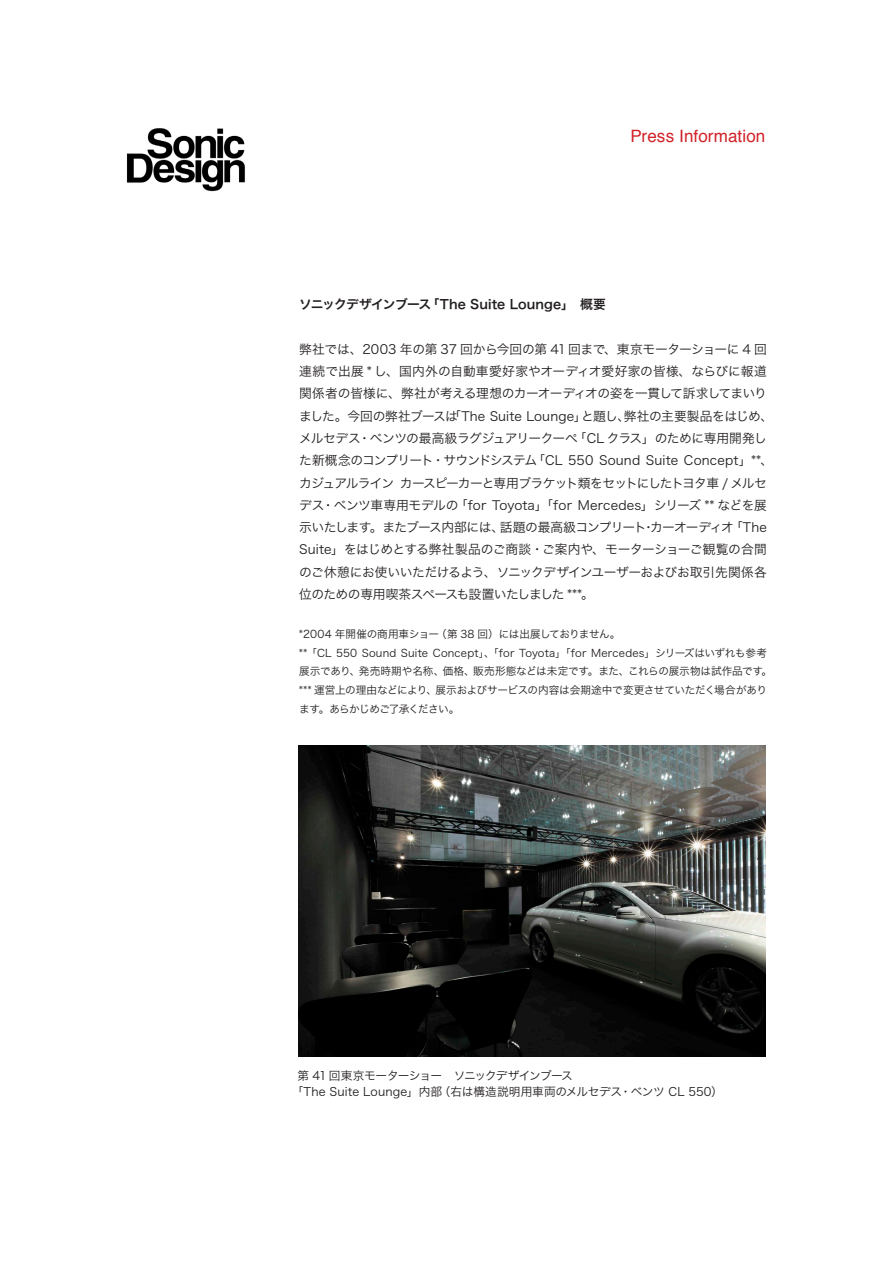
<style>
.page{position:relative;width:893px;height:1263px;background:#fff}
.page>*{position:absolute;margin:0;border:0;box-sizing:border-box;transform-origin:0 0}
.t1{font:16.95px "Helvetica";letter-spacing:.005em;color:#d1232a}
.t2{font:12.75px/22.4px "Hira Kaku Pro W3";letter-spacing:-.03em;color:#231f20}
.t3{font:12.75px "Hira Kaku Pro W6";letter-spacing:.005em;color:#231f20}
.t4{font:11.7px "Hira Kaku Pro N W3";letter-spacing:.005em;color:#231f20}
.t5{font:11.7px "Hira Kaku Pro N W3";letter-spacing:-.075em;color:#231f20}
.t6{font:10.65px/18.6px "Hira Kaku Pro W3";letter-spacing:-.01em;color:#231f20}
.t7{font:10.65px/18.6px "Hira Kaku Pro W3";letter-spacing:-.04em;color:#231f20}
</style>
<div class="page">
<img style="left:126px;top:128px;width:119px;height:64px">
<img style="left:299px;top:746px;width:466px;height:311px">
<p class="t1" style="left:630px;top:123px;width:137px">Press Information</p>
<p class="t3" style="left:299px;top:293px;width:308px">ソニックデザインブース「The Suite Lounge」　概要</p>
<p class="t2" style="left:299px;top:337px;width:476px">弊社では、2003 年の第 37 回から今回の第 41 回まで、東京モーターショーに 4 回連続で出展 * し、国内外の自動車愛好家やオーディオ愛好家の皆様、ならびに報道関係者の皆様に、弊社が考える理想のカーオーディオの姿を一貫して訴求してまいりました。今回の弊社ブースは「The Suite Lounge」と題し、弊社の主要製品をはじめ、メルセデス・ベンツの最高級ラグジュアリークーペ「CL クラス」のために専用開発した新概念のコンプリート・サウンドシステム「CL 550 Sound Suite Concept」**、カジュアルライン カースピーカーと専用ブラケット類をセットにしたトヨタ車 / メルセデス・ベンツ車専用モデルの「for Toyota」「for Mercedes」シリーズ ** などを展示いたします。またブース内部には、話題の最高級コンプリート・カーオーディオ「The Suite」をはじめとする弊社製品のご商談・ご案内や、モーターショーご観覧の合間のご休憩にお使いいただけるよう、ソニックデザインユーザーおよびお取引先関係各位のための専用喫茶スペースも設置いたしました ***。</p>
<p class="t6" style="left:299px;top:624px;width:323px">*2004 年開催の商用車ショー（第 38 回）には出展しておりません。</p>
<p class="t6" style="left:299px;top:643px;width:474px">** 「CL 550 Sound Suite Concept」、「for Toyota」「for Mercedes」シリーズはいずれも参考展示であり、発売時期や名称、価格、販売形態などは未定です。また、これらの展示物は試作品です。</p>
<p class="t7" style="left:299px;top:680px;width:469px">*** 運営上の理由などにより、展示およびサービスの内容は会期途中で変更させていただく場合があります。あらかじめご了承ください。</p>
<p class="t5" style="left:298px;top:1065px;width:277px">第 41 回東京モーターショー　ソニックデザインブース</p>
<p class="t4" style="left:292px;top:1081px;width:433px">「The Suite Lounge」内部（右は構造説明用車両のメルセデス・ベンツ CL 550）</p>
</div>
